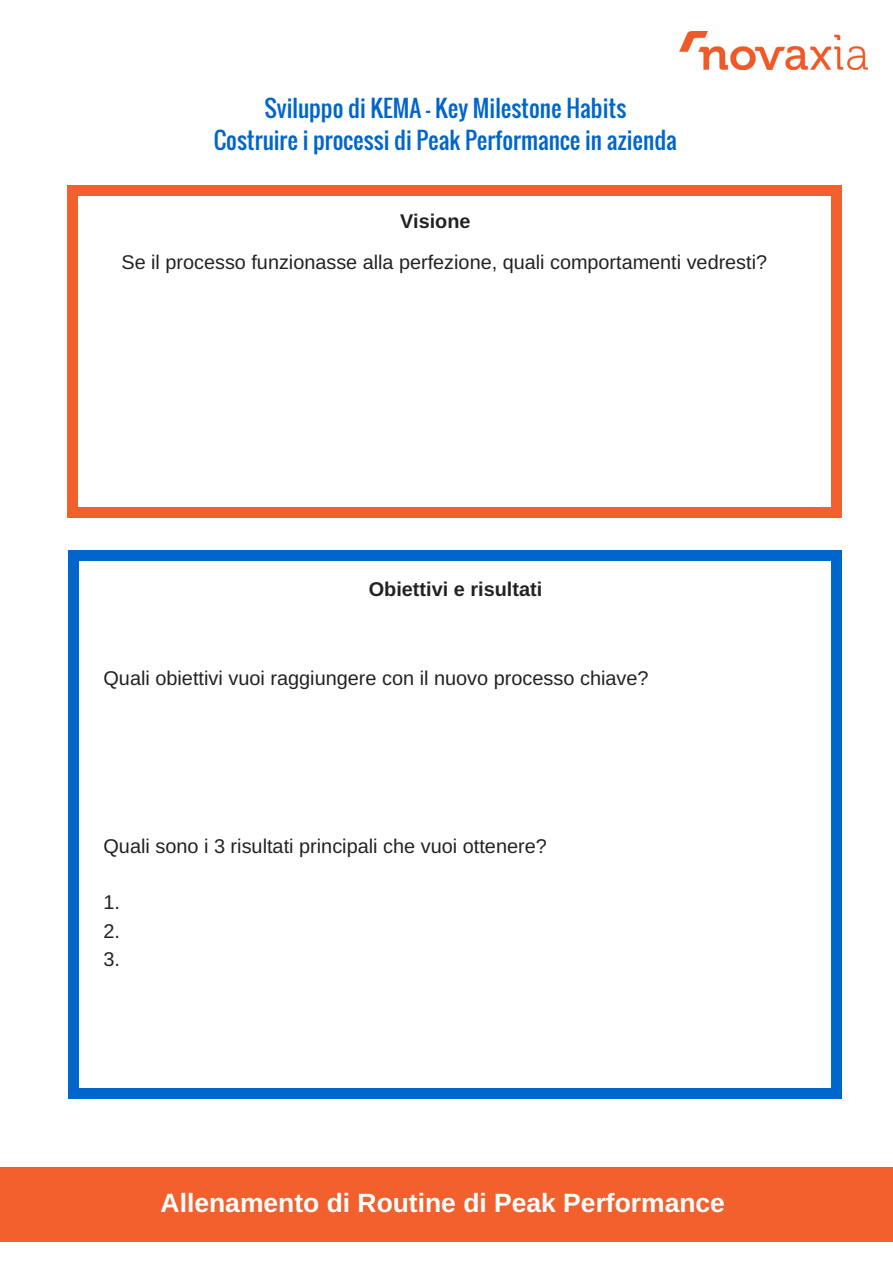
<style>
.page{position:relative;width:893px;height:1263px;background:#fff}
.page>*{position:absolute;margin:0;border:0;box-sizing:border-box;transform-origin:0 0}
.t1{font:700 26.4px "Arimo";color:#fff}
.t2{font:23.1px/32.5px "Oswald";color:#06c;text-align:center}
.t3{font:19.95px/28px "Arimo";color:#222;text-align:justify}
.t4{font:700 19.95px "Arimo";color:#222}
.t5{font:19.8px "Arimo";color:#222}
.t6{font:700 19.8px "Arimo";color:#222}
</style>
<div class="page">
<div style="left:831px;top:507px;width:10px;height:10px;background:#f1602d"></div>
<div style="left:67px;top:195px;width:10px;height:313px;background:#f1602d"></div>
<div style="left:67px;top:507px;width:10px;height:10px;background:#f1602d"></div>
<div style="left:831px;top:195px;width:10px;height:313px;background:#f1602d"></div>
<div style="left:77px;top:507px;width:755px;height:10px;background:#f1602d"></div>
<div style="left:831px;top:185px;width:10px;height:10px;background:#f1602d"></div>
<div style="left:67px;top:185px;width:10px;height:10px;background:#f1602d"></div>
<div style="left:77px;top:185px;width:755px;height:10px;background:#f1602d"></div>
<div style="left:831px;top:1088px;width:10px;height:10px;background:#06c"></div>
<div style="left:68px;top:560px;width:10px;height:529px;background:#06c"></div>
<div style="left:68px;top:1088px;width:10px;height:10px;background:#06c"></div>
<div style="left:831px;top:560px;width:10px;height:529px;background:#06c"></div>
<div style="left:78px;top:1088px;width:754px;height:10px;background:#06c"></div>
<div style="left:831px;top:550px;width:10px;height:11px;background:#06c"></div>
<div style="left:68px;top:550px;width:10px;height:11px;background:#06c"></div>
<div style="left:78px;top:550px;width:754px;height:11px;background:#06c"></div>
<img style="left:679px;top:31px;width:188px;height:39px">
<div style="left:0;top:1167px;width:892px;height:74px;background:#f1602d"></div>
<p class="t2" style="left:214px;top:91px;width:465px">Sviluppo di KEMA - Key Milestone Habits<br>Costruire i processi di Peak Performance in azienda</p>
<p class="t6" style="left:400px;top:210px;width:72px">Visione</p>
<p class="t5" style="left:121px;top:251px;width:647px">Se il processo funzionasse alla perfezione, quali comportamenti vedresti?</p>
<p class="t4" style="left:369px;top:578px;width:175px">Obiettivi e risultati</p>
<p class="t3" style="left:103px;top:663px;width:546px">Quali obiettivi vuoi raggiungere con il nuovo processo chiave?</p>
<p class="t3" style="left:103px;top:832px;width:445px">Quali sono i 3 risultati principali che vuoi ottenere?</p>
<p class="t3" style="left:103px;top:888px;width:18px">1.<br>2.<br>3.</p>
<h1 class="t1" style="left:161px;top:1188px;width:566px">Allenamento di Routine di Peak Performance</h1>
</div>
